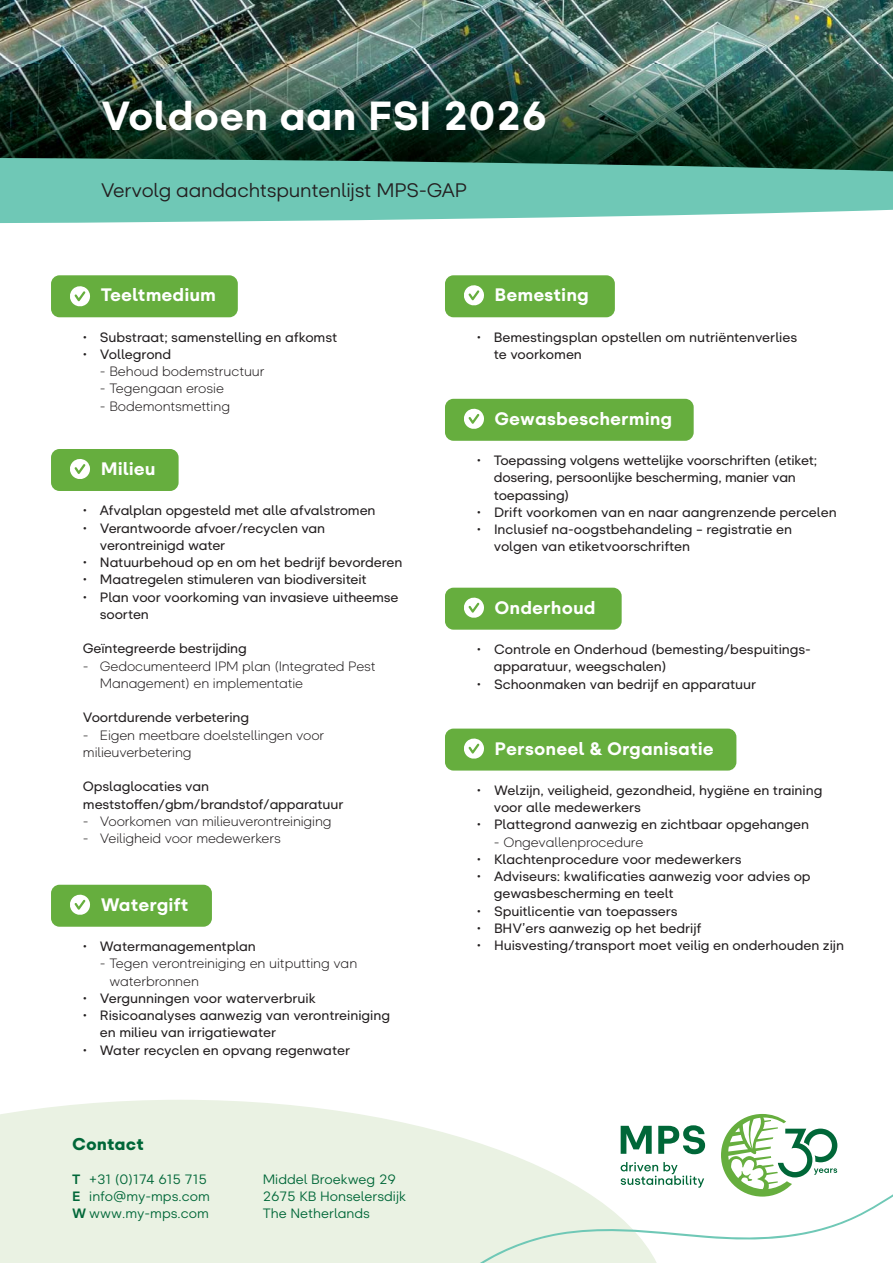
<style>
.page{position:relative;width:893px;height:1263px;background:#fff}
.page>*{position:absolute;margin:0;border:0;box-sizing:border-box;transform-origin:0 0}
.t1{font:800 40.5px "Glence";color:#fff}
.t2{font:19.5px "Glence";letter-spacing:-.01em;color:#231f20}
.t3{font:800 18px "Glence";color:#fff}
.t4{font:900 17.1px "Glence";color:#006738}
.t5{font:500 13.5px/17.2px "Glence";letter-spacing:-.005em;color:#231f20}
.t6{font:300 13.5px/17.2px "Glence";letter-spacing:-.01em;color:#231f20}
.t7{font:13.5px/17.2px "Glence";color:#006738}
.s1{font-weight:800}
</style>
<div class="page">
<img style="left:0;top:0;width:893px;height:65px">
<img style="left:0;top:65px;width:893px;height:92px">
<svg style="left:0;top:157px;width:893px;height:66px;background:#70bdac"></svg>
<div style="left:51px;top:275px;width:187px;height:42px;background:#66ae3e;border-radius:9px"></div>
<svg style="left:70px;top:286px;width:20px;height:21px"></svg>
<div style="left:51px;top:449px;width:128px;height:42px;background:#66ae3e;border-radius:9px"></div>
<svg style="left:70px;top:459px;width:20px;height:20px"></svg>
<div style="left:51px;top:885px;width:161px;height:42px;background:#66ae3e;border-radius:9px"></div>
<svg style="left:70px;top:894px;width:20px;height:21px"></svg>
<div style="left:445px;top:275px;width:170px;height:42px;background:#66ae3e;border-radius:9px"></div>
<svg style="left:464px;top:285px;width:20px;height:21px"></svg>
<div style="left:445px;top:399px;width:249px;height:42px;background:#66ae3e;border-radius:9px"></div>
<svg style="left:464px;top:408px;width:20px;height:21px"></svg>
<div style="left:445px;top:588px;width:177px;height:42px;background:#66ae3e;border-radius:9px"></div>
<svg style="left:464px;top:597px;width:20px;height:21px"></svg>
<div style="left:445px;top:729px;width:291px;height:41px;background:#66ae3e;border-radius:9px"></div>
<svg style="left:464px;top:738px;width:20px;height:21px"></svg>
<svg style="left:0;top:1100px;width:652px;height:163px;background:#ecf3e6"></svg>
<svg style="left:468px;top:1130px;width:425px;height:133px"></svg>
<svg style="left:621px;top:1126px;width:31px;height:28px"></svg>
<svg style="left:658px;top:1125px;width:47px;height:29px"></svg>
<svg style="left:621px;top:1162px;width:83px;height:26px"></svg>
<svg style="left:721px;top:1114px;width:116px;height:82px"></svg>
<h1 class="t1" style="left:101px;top:97px;width:448px">Voldoen aan FSI 2026</h1>
<h2 class="t2" style="left:101px;top:183px;width:368px">Vervolg aandachtspuntenlijst MPS-GAP</h2>
<h3 class="t3" style="left:101px;top:287px;width:117px">Teeltmedium</h3>
<p class="t5" style="left:83px;top:330px;width:256px">• Substraat; samenstelling en afkomst</p>
<p class="t5" style="left:83px;top:347px;width:90px">• Vollegrond</p>
<p class="t6" style="left:100px;top:364px;width:166px">- Behoud bodemstructuur</p>
<p class="t6" style="left:100px;top:381px;width:125px">- Tegengaan erosie</p>
<p class="t6" style="left:100px;top:399px;width:132px">- Bodemontsmetting</p>
<h3 class="t3" style="left:101px;top:461px;width:57px">Milieu</h3>
<p class="t5" style="left:83px;top:503px;width:294px">• Afvalplan opgesteld met alle afvalstromen</p>
<p class="t5" style="left:100px;top:521px;width:227px;text-indent:-17px">• Verantwoorde afvoer/recyclen van verontreinigd water</p>
<p class="t5" style="left:83px;top:555px;width:321px">• Natuurbehoud op en om het bedrijf bevorderen</p>
<p class="t5" style="left:83px;top:572px;width:285px">• Maatregelen stimuleren van biodiversiteit</p>
<p class="t5" style="left:100px;top:590px;width:300px;text-indent:-17px">• Plan voor voorkoming van invasieve uitheemse soorten</p>
<p class="t5" style="left:83px;top:641px;width:165px">Geïntegreerde bestrijding</p>
<p class="t6" style="left:100px;top:659px;width:277px;text-indent:-17px">- Gedocumenteerd IPM plan (Integrated Pest<br>Management) en implementatie</p>
<p class="t5" style="left:83px;top:710px;width:168px">Voortdurende verbetering</p>
<p class="t6" style="left:83px;top:728px;width:243px">- Eigen meetbare doelstellingen voor milieuverbetering</p>
<p class="t5" style="left:83px;top:779px;width:262px">Opslaglocaties van meststoffen/gbm/brandstof/apparatuur</p>
<p class="t6" style="left:83px;top:814px;width:250px">- Voorkomen van milieuverontreiniging</p>
<p class="t6" style="left:83px;top:831px;width:199px">- Veiligheid voor medewerkers</p>
<h3 class="t3" style="left:101px;top:896px;width:89px">Watergift</h3>
<p class="t5" style="left:83px;top:939px;width:174px">• Watermanagementplan</p>
<p class="t6" style="left:109px;top:956px;width:249px;text-indent:-9px">- Tegen verontreiniging en uitputting van waterbronnen</p>
<p class="t5" style="left:83px;top:991px;width:234px">• Vergunningen voor waterverbruik</p>
<p class="t5" style="left:100px;top:1008px;width:292px;text-indent:-17px">• Risicoanalyses aanwezig van verontreiniging en milieu van irrigatiewater</p>
<p class="t5" style="left:83px;top:1043px;width:269px">• Water recyclen en opvang regenwater</p>
<p class="t4" style="left:72px;top:1138px;width:73px">Contact</p>
<p class="t7" style="left:72px;top:1171px;width:139px"><span class="s1">T</span> +31 (0)174 615 715<br><span class="s1">E</span> info@my-mps.com<br><span class="s1">W</span> www.my-mps.com</p>
<p class="t7" style="left:263px;top:1171px;width:145px">Middel Broekweg 29<br>2675 KB Honselersdijk<br>The Netherlands</p>
<h3 class="t3" style="left:495px;top:287px;width:96px">Bemesting</h3>
<p class="t5" style="left:494px;top:330px;width:305px;text-indent:-17px">• Bemestingsplan opstellen om nutriëntenverlies te voorkomen</p>
<h3 class="t3" style="left:495px;top:410px;width:179px">Gewasbescherming</h3>
<p class="t5" style="left:494px;top:453px;width:325px;text-indent:-17px">• Toepassing volgens wettelijke voorschriften (etiket; dosering, persoonlijke bescherming, manier van toepassing)</p>
<p class="t5" style="left:477px;top:505px;width:361px">• Drift voorkomen van en naar aangrenzende percelen</p>
<p class="t5" style="left:494px;top:522px;width:300px;text-indent:-17px">• Inclusief na-oogstbehandeling – registratie en volgen van etiketvoorschriften</p>
<h3 class="t3" style="left:495px;top:599px;width:102px">Onderhoud</h3>
<p class="t5" style="left:494px;top:642px;width:319px;text-indent:-17px">• Controle en Onderhoud (bemesting/bespuitings&shy;apparatuur, weegschalen)</p>
<p class="t5" style="left:477px;top:676px;width:281px">• Schoonmaken van bedrijf en apparatuur</p>
<h3 class="t3" style="left:495px;top:740px;width:221px">Personeel &amp; Organisatie</h3>
<p class="t5" style="left:494px;top:783px;width:330px;text-indent:-17px">• Welzijn, veiligheid, gezondheid, hygiëne en training voor alle medewerkers</p>
<p class="t5" style="left:477px;top:817px;width:334px">• Plattegrond aanwezig en zichtbaar opgehangen</p>
<p class="t6" style="left:494px;top:835px;width:151px">- Ongevallenprocedure</p>
<p class="t5" style="left:477px;top:852px;width:266px">• Klachtenprocedure voor medewerkers</p>
<p class="t5" style="left:494px;top:869px;width:318px;text-indent:-17px">• Adviseurs: kwalificaties aanwezig voor advies op gewasbescherming en teelt</p>
<p class="t5" style="left:477px;top:904px;width:202px">• Spuitlicentie van toepassers</p>
<p class="t5" style="left:477px;top:921px;width:226px">• BHV’ers aanwezig op het bedrijf</p>
<p class="t5" style="left:477px;top:938px;width:369px">• Huisvesting/transport moet veilig en onderhouden zijn</p>
</div>
